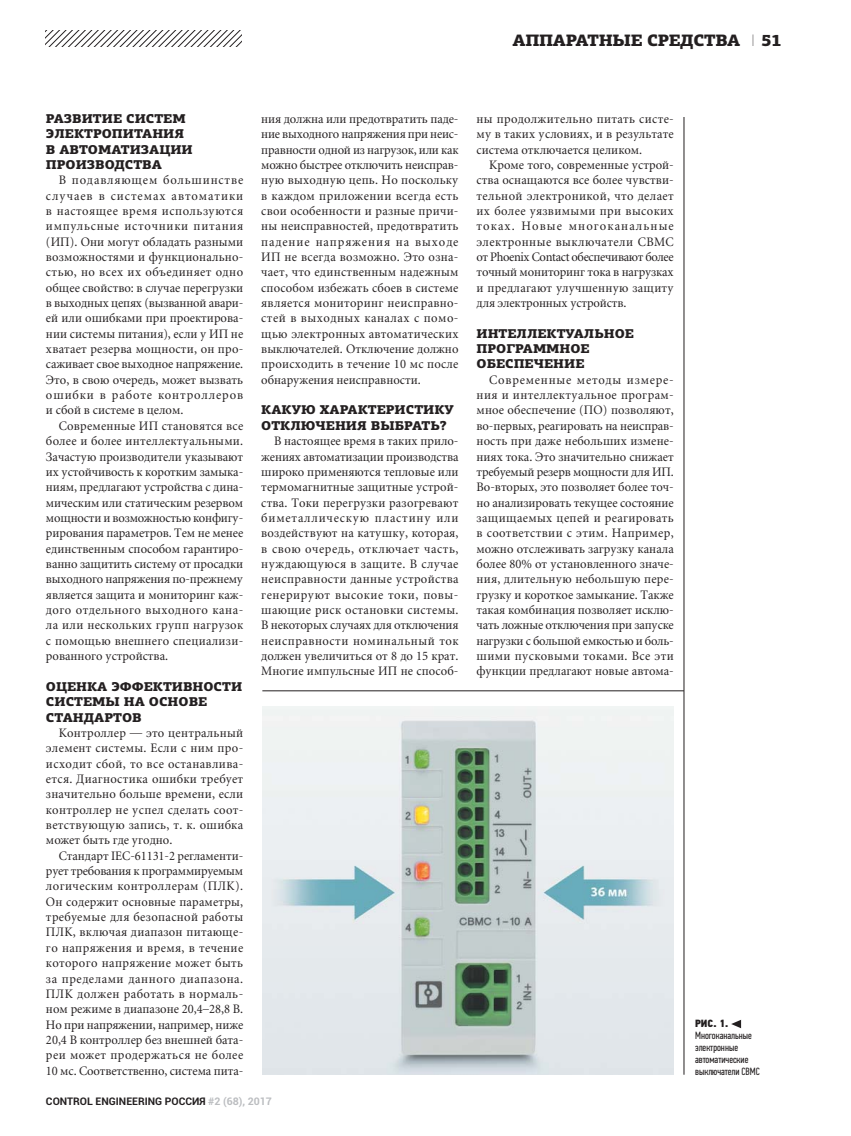
<style>
.page{position:relative;width:851px;height:1136px;background:#fff}
.page>*{position:absolute;margin:0;border:0;box-sizing:border-box;transform-origin:0 0}
.t1{font:900 16.5px "PF Agora Slab Pro";letter-spacing:-.02em;color:#231f20}
.t2{font:12.75px/15.3px "Miniature";letter-spacing:.005em;color:#231f20;text-align:justify;scale:.96 1}
.t3{font:900 12.75px/15.3px "PF Agora Slab Pro";color:#231f20}
.t4{font:10.5px/12px "PF Din Text Comp Pro";color:#231f20}
.t5{font:700 10.5px "Roboto";color:#231f20}
.t6{font:10.5px "PF Din Text Cond Pro X Black";color:#231f20}
.s1{font-family:"PF Din Text Pro";font-weight:100}
.s2{color:#bbbdc0}
</style>
<div class="page">
<svg style="left:46px;top:31px;width:195px;height:15px"></svg>
<img style="left:262px;top:706px;width:411px;height:368px">
<svg style="left:731px;top:1020px;width:10px;height:8px"></svg>
<hr style="left:683px;top:117px;width:1px;height:957px;background:#231f20">
<hr style="left:262px;top:690px;width:421px;height:1px;background:#231f20">
<p class="t1" style="left:512px;top:31px;width:229px">АППАРАТНЫЕ СРЕДСТВА</p>
<p class="t1" style="left:751px;top:31px;width:32px"><span class="s1">I</span> 51</p>
<p class="t3" style="left:46px;top:111px;width:148px">РАЗВИТИЕ СИСТЕМ<br>ЭЛЕКТРОПИТАНИЯ<br>В АВТОМАТИЗАЦИИ<br>ПРОИЗВОДСТВА</p>
<p class="t2" style="left:46px;top:174px;width:207px;text-indent:13px">В подавляющем большинстве случаев в системах автоматики в настоящее время используются импульсные источники питания (ИП). Они могут обладать разными возможностями и функционально&shy;стью, но всех их объединяет одно общее свойство: в случае перегрузки в выходных цепях (вызванной авари&shy;ей или ошибками при проектирова&shy;нии системы питания), если у ИП не хватает резерва мощности, он про&shy;саживает свое выходное напряжение.<br>Это, в свою очередь, может вызвать ошибки в работе контроллеров и сбой в системе в целом.</p>
<p class="t2" style="left:46px;top:419px;width:207px;text-indent:13px">Современные ИП становятся все более и более интеллектуальными.<br>Зачастую производители указывают их устойчивость к коротким замыка&shy;ниям, предлагают устройства с дина&shy;мическим или статическим резервом мощности и возможностью конфигу&shy;рирования параметров. Тем не менее единственным способом гарантиро&shy;ванно защитить систему от просадки выходного напряжения по-прежнему является защита и мониторинг каж&shy;дого отдельного выходного кана&shy;ла или нескольких групп нагрузок с помощью внешнего специализи&shy;рованного устройства.</p>
<p class="t3" style="left:46px;top:678px;width:198px">ОЦЕНКА ЭФФЕКТИВНОСТИ<br>СИСТЕМЫ НА ОСНОВЕ<br>СТАНДАРТОВ</p>
<p class="t2" style="left:46px;top:726px;width:207px;text-indent:13px">Контроллер — это центральный элемент системы. Если с ним про&shy;исходит сбой, то все останавлива&shy;ется. Диагностика ошибки требует значительно больше времени, если контроллер не успел сделать соот&shy;ветствующую запись, т. к. ошибка может быть где угодно.</p>
<p class="t2" style="left:46px;top:849px;width:207px;text-indent:13px">Стандарт IEC-61131-2 регламенти&shy;рует требования к программируемым логическим контроллерам (ПЛК).<br>Он содержит основные параметры, требуемые для безопасной работы ПЛК, включая диапазон питающе&shy;го напряжения и время, в течение которого напряжение может быть за пределами данного диапазона.<br>ПЛК должен работать в нормаль&shy;ном режиме в диапазоне 20,4–28,8 В.<br>Но при напряжении, например, ниже 20,4 В контроллер без внешней бата&shy;реи может продержаться не более 10 мс. Соответственно, система пита-</p>
<p class="t2" style="left:261px;top:112px;width:207px">ния должна или предотвратить паде&shy;ние выходного напряжения при неис&shy;правности одной из нагрузок, или как можно быстрее отключить неисправ&shy;ную выходную цепь. Но поскольку в каждом приложении всегда есть свои особенности и разные причи&shy;ны неисправностей, предотвратить падение напряжения на выходе ИП не всегда возможно. Это озна&shy;чает, что единственным надежным способом избежать сбоев в системе является мониторинг неисправно&shy;стей в выходных каналах с помо&shy;щью электронных автоматических выключателей. Отключение должно происходить в течение 10 мс после обнаружения неисправности.</p>
<p class="t3" style="left:261px;top:402px;width:194px">КАКУЮ ХАРАКТЕРИСТИКУ<br>ОТКЛЮЧЕНИЯ ВЫБРАТЬ?</p>
<p class="t2" style="left:261px;top:435px;width:207px;text-indent:13px">В настоящее время в таких прило&shy;жениях автоматизации производства широко применяются тепловые или термомагнитные защитные устрой&shy;ства. Токи перегрузки разогревают биметаллическую пластину или воздействуют на катушку, которая, в свою очередь, отключает часть, нуждающуюся в защите. В случае неисправности данные устройства генерируют высокие токи, повы&shy;шающие риск остановки системы.<br>В некоторых случаях для отключения неисправности номинальный ток должен увеличиться от 8 до 15 крат.<br>Многие импульсные ИП не способ-</p>
<p class="t5" style="left:46px;top:1093px;width:227px">CONTROL ENGINEERING РОССИЯ <span class="s2">#2 (68), 2017</span></p>
<p class="t2" style="left:476px;top:112px;width:207px">ны продолжительно питать систе&shy;му в таких условиях, и в результате система отключается целиком.</p>
<p class="t2" style="left:476px;top:158px;width:207px;text-indent:13px">Кроме того, современные устрой&shy;ства оснащаются все более чувстви&shy;тельной электроникой, что делает их более уязвимыми при высоких токах. Новые многоканальные электронные выключатели СВМС от Phoenix Contact обеспечивают более точный мониторинг тока в нагрузках и предлагают улучшенную защиту для электронных устройств.</p>
<p class="t3" style="left:476px;top:325px;width:159px">ИНТЕЛЛЕКТУАЛЬНОЕ<br>ПРОГРАММНОЕ<br>ОБЕСПЕЧЕНИЕ</p>
<p class="t2" style="left:476px;top:373px;width:207px;text-indent:13px">Современные методы измере&shy;ния и интеллектуальное програм&shy;мное обеспечение (ПО) позволяют, во-первых, реагировать на неисправ&shy;ность при даже небольших измене&shy;ниях тока. Это значительно снижает требуемый резерв мощности для ИП.<br>Во-вторых, это позволяет более точ&shy;но анализировать текущее состояние защищаемых цепей и реагировать в соответствии с этим. Например, можно отслеживать загрузку канала более 80% от установленного значе&shy;ния, длительную небольшую пере&shy;грузку и короткое замыкание. Также такая комбинация позволяет исклю&shy;чать ложные отключения при запуске нагрузки с большой емкостью и боль&shy;шими пусковыми токами. Все эти функции предлагают новые автома-</p>
<p class="t6" style="left:695px;top:1016px;width:35px">РИС. 1.</p>
<p class="t4" style="left:695px;top:1028px;width:66px">Многоканальные электронные автоматические выключатели CBMC</p>
</div>
